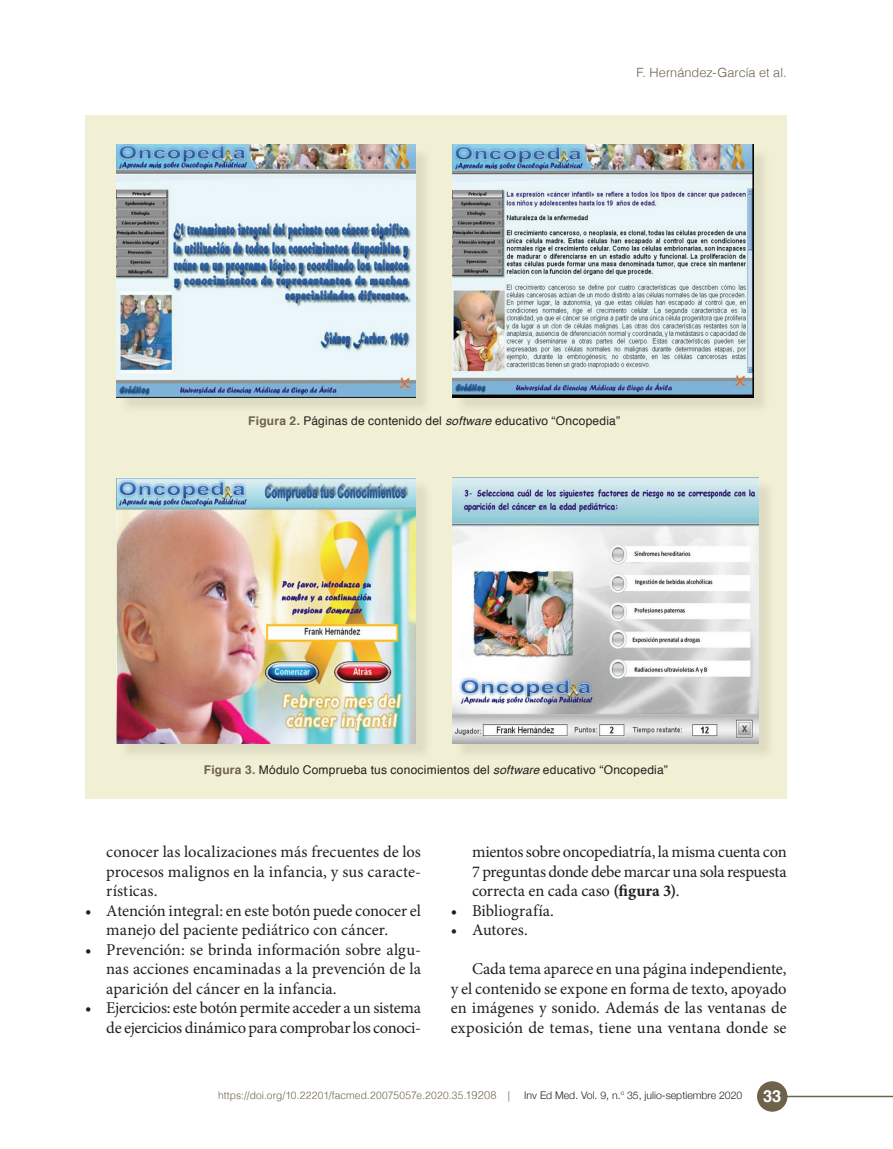
<style>
.page{position:relative;width:893px;height:1149px;background:#fff}
.page>*{position:absolute;margin:0;border:0;box-sizing:border-box;transform-origin:0 0}
.C_de_texto{font:16.5px/19.5px "Minion Pro";letter-spacing:-.005em;color:#231f20;text-align:justify}
.t1{font:700 16.5px "Helvetica";color:#fff}
.cornisa_derecha{font:300 12.75px "Helvetica";color:#6c634a}
.pie_de_tabla_Tit_fig{font:12px "Helvetica";letter-spacing:.02em;color:#231f20}
.filiación{font:300 10.5px "Helvetica";letter-spacing:.01em;color:#6c634a}
.t2{font:300 10.5px "Helvetica Neue";color:#231f20}
.s1{font-weight:700;color:#6c634a}
.s2{font-style:italic}
.s3{font-weight:700}
.s4{font-size:11.25px}
</style>
<div class="page">
<svg style="left:757px;top:1080px;width:30px;height:31px"></svg>
<div style="left:758px;top:1081px;width:29px;height:29px;background:#6c634a;border-radius:50%"></div>
<hr style="left:786px;top:1095px;width:107px;height:1px;background:#6c634a">
<div style="left:85px;top:115px;width:702px;height:683px;background:#f2f0d4"></div>
<div style="left:119px;top:147px;width:314px;height:268px;background:#231f20;opacity:.1"></div>
<img style="left:116px;top:145px;width:299px;height:252px">
<div style="left:454px;top:147px;width:317px;height:268px;background:#231f20;opacity:.1"></div>
<img style="left:452px;top:145px;width:302px;height:252px">
<div style="left:119px;top:479px;width:314px;height:281px;background:#231f20;opacity:.1"></div>
<img style="left:116px;top:477px;width:299px;height:266px">
<div style="left:454px;top:479px;width:322px;height:281px;background:#231f20;opacity:.1"></div>
<img style="left:452px;top:477px;width:306px;height:266px">
<p class="cornisa_derecha" style="left:636px;top:61px;width:152px">F. Hernández-García et al.</p>
<p class="pie_de_tabla_Tit_fig" style="left:248px;top:411px;width:373px"><span class="s1">Figura 2.</span> Páginas de contenido del <span class="s2">software</span> educativo “Oncopedia”</p>
<p class="pie_de_tabla_Tit_fig" style="left:204px;top:759px;width:466px"><span class="s1">Figura 3.</span> Módulo Comprueba tus conocimientos del <span class="s2">software</span> educativo “Oncopedia”</p>
<p class="C_de_texto" style="left:106px;top:842px;width:316px">conocer las localizaciones más frecuentes de los procesos malignos en la infancia, y sus caracte&shy;rísticas.</p>
<p class="C_de_texto" style="left:106px;top:900px;width:316px;text-indent:-21px">• Atención integral: en este botón puede conocer el manejo del paciente pediátrico con cáncer.</p>
<p class="C_de_texto" style="left:106px;top:939px;width:316px;text-indent:-21px">• Prevención: se brinda información sobre algu&shy;nas acciones encaminadas a la prevención de la aparición del cáncer en la infancia.</p>
<p class="C_de_texto" style="left:85px;top:998px;width:337px;text-align:right">• Ejercicios: este botón permite acceder a un sistema de ejercicios dinámico para comprobar los conoci-</p>
<p class="C_de_texto" style="left:472px;top:842px;width:316px">mientos sobre oncopediatría, la misma cuenta con 7 preguntas donde debe marcar una sola respuesta correcta en cada caso <span class="s3">(figura 3)</span>.</p>
<p class="C_de_texto" style="left:451px;top:900px;width:105px">• Bibliografía.</p>
<p class="C_de_texto" style="left:451px;top:920px;width:79px">• Autores.</p>
<p class="C_de_texto" style="left:451px;top:959px;width:337px;text-indent:21px">Cada tema aparece en una página independiente, y el contenido se expone en forma de texto, apoyado en imágenes y sonido. Además de las ventanas de exposición de temas, tiene una ventana donde se</p>
<p class="filiación" style="left:218px;top:1085px;width:294px">https://doi.org/10.22201/facmed.20075057e.2020.35.<span class="s4">19208</span> |</p>
<p class="t2" style="left:524px;top:1086px;width:220px">Inv Ed Med. Vol. 9, n.<sup>o</sup> 35, julio-septiembre 2020</p>
<p class="t1" style="left:763px;top:1082px;width:20px">33</p>
</div>
